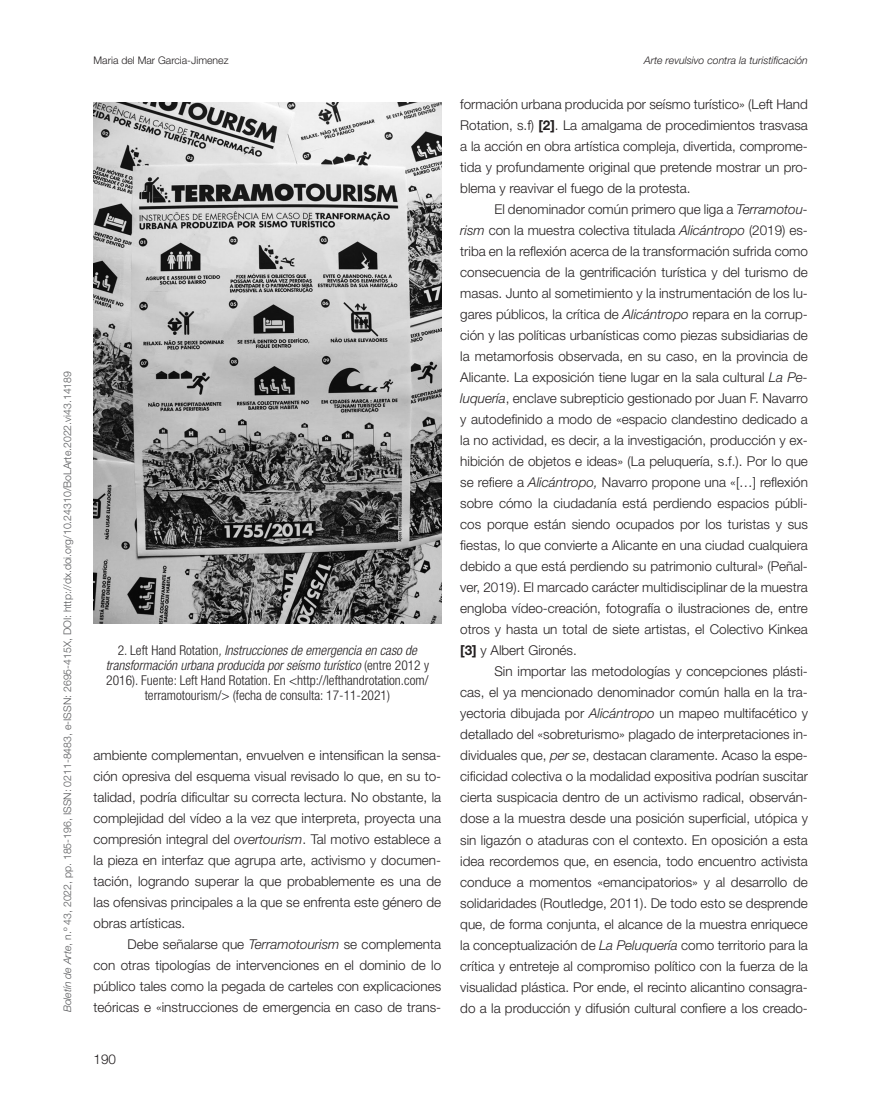
<style>
.page{position:relative;width:893px;height:1106px;background:#fff}
.page>*{position:absolute;margin:0;border:0;box-sizing:border-box;transform-origin:0 0}
.t1{font:300 13.5px/21px "Helvetica Neue LT Std";color:#231f20;text-align:justify}
.t2{font:300 condensed 13.5px/15px "Helvetica Neue LT Std";color:#231f20;text-align:center}
.t3{font:300 10.5px "Helvetica Neue LT Std";color:#57585a}
.t4{font:italic 300 10.5px "Helvetica Neue LT Std";color:#231f20}
.t5{font:300 10.5px "Helvetica Neue LT Std";color:#231f20}
.s1{font-style:italic}
.s2{font-weight:700}
</style>
<div class="page">
<img style="left:94px;top:102px;width:347px;height:522px">
<p class="t3" style="left:61px;top:1012px;width:643px;rotate:-90deg"><span class="s1">Boletín de Arte</span>, n.º 43, 2022, pp. 185-196, ISSN: 0211-8483, e-ISSN: 2695-415X, DOI: http://dx.doi.org/10.24310/BoLArte.2022.vi43.14189</p>
<p class="t5" style="left:94px;top:54px;width:136px">Maria del Mar Garcia-Jimenez</p>
<p class="t4" style="left:644px;top:54px;width:165px">Arte revulsivo contra la turistificación</p>
<p class="t2" style="left:106px;top:642px;width:325px">2. Left Hand Rotation<span class="s1">, Instrucciones de emergencia en caso de transformación urbana producida por seísmo turístico</span> (entre 2012 y 2016). Fuente: Left Hand Rotation. En &lt;http://lefthandrotation.com/ terramotourism/&gt; (fecha de consulta: 17-11-2021)</p>
<p class="t1" style="left:94px;top:744px;width:349px">ambiente complementan, envuelven e intensifican la sensa&shy;ción opresiva del esquema visual revisado lo que, en su to&shy;talidad, podría dificultar su correcta lectura. No obstante, la complejidad del vídeo a la vez que interpreta, proyecta una compresión integral del <span class="s1">overtourism</span>. Tal motivo establece a la pieza en interfaz que agrupa arte, activismo y documen&shy;tación, logrando superar la que probablemente es una de las ofensivas principales a la que se enfrenta este género de obras artísticas.</p>
<p class="t1" style="left:94px;top:933px;width:349px;text-indent:34px">Debe señalarse que <span class="s1">Terramotourism</span> se complementa con otras tipologías de intervenciones en el dominio de lo público tales como la pegada de carteles con explicaciones teóricas e «instrucciones de emergencia en caso de trans-</p>
<p class="t1" style="left:94px;top:1048px;width:24px">190</p>
<p class="t1" style="left:460px;top:93px;width:349px">formación urbana producida por seísmo turístico» (Left Hand Rotation, s.f) <span class="s2">[2]</span>. La amalgama de procedimientos trasvasa a la acción en obra artística compleja, divertida, comprome&shy;tida y profundamente original que pretende mostrar un pro&shy;blema y reavivar el fuego de la protesta.</p>
<p class="t1" style="left:460px;top:198px;width:349px;text-indent:34px">El denominador común primero que liga a <span class="s1">Terramotou&shy;rism</span> con la muestra colectiva titulada <span class="s1">Alicántropo</span> (2019) es&shy;triba en la reflexión acerca de la transformación sufrida como consecuencia de la gentrificación turística y del turismo de masas. Junto al sometimiento y la instrumentación de los lu&shy;gares públicos, la crítica de <span class="s1">Alicántropo</span> repara en la corrup&shy;ción y las políticas urbanísticas como piezas subsidiarias de la metamorfosis observada, en su caso, en la provincia de Alicante. La exposición tiene lugar en la sala cultural <span class="s1">La Pe&shy;luquería</span>, enclave subrepticio gestionado por Juan F. Navarro y autodefinido a modo de «espacio clandestino dedicado a la no actividad, es decir, a la investigación, producción y ex&shy;hibición de objetos e ideas» (La peluquería, s.f.). Por lo que se refiere a <span class="s1">Alicántropo,</span> Navarro propone una «[…] reflexión sobre cómo la ciudadanía está perdiendo espacios públi&shy;cos porque están siendo ocupados por los turistas y sus fiestas, lo que convierte a Alicante en una ciudad cualquiera debido a que está perdiendo su patrimonio cultural» (Peñal&shy;ver, 2019). El marcado carácter multidisciplinar de la muestra engloba vídeo-creación, fotografía o ilustraciones de, entre otros y hasta un total de siete artistas, el Colectivo Kinkea <span class="s2">[3]</span> y Albert Gironés.</p>
<p class="t1" style="left:460px;top:661px;width:349px;text-indent:34px">Sin importar las metodologías y concepciones plásti&shy;cas, el ya mencionado denominador común halla en la tra&shy;yectoria dibujada por <span class="s1">Alicántropo</span> un mapeo multifacético y detallado del «sobreturismo» plagado de interpretaciones in&shy;dividuales que, <span class="s1">per se</span>, destacan claramente. Acaso la espe&shy;cificidad colectiva o la modalidad expositiva podrían suscitar cierta suspicacia dentro de un activismo radical, observán&shy;dose a la muestra desde una posición superficial, utópica y sin ligazón o ataduras con el contexto. En oposición a esta idea recordemos que, en esencia, todo encuentro activista conduce a momentos «emancipatorios» y al desarrollo de solidaridades (Routledge, 2011). De todo esto se desprende que, de forma conjunta, el alcance de la muestra enriquece la conceptualización de <span class="s1">La Peluquería</span> como territorio para la crítica y entreteje al compromiso político con la fuerza de la visualidad plástica. Por ende, el recinto alicantino consagra&shy;do a la producción y difusión cultural confiere a los creado-</p>
</div>
